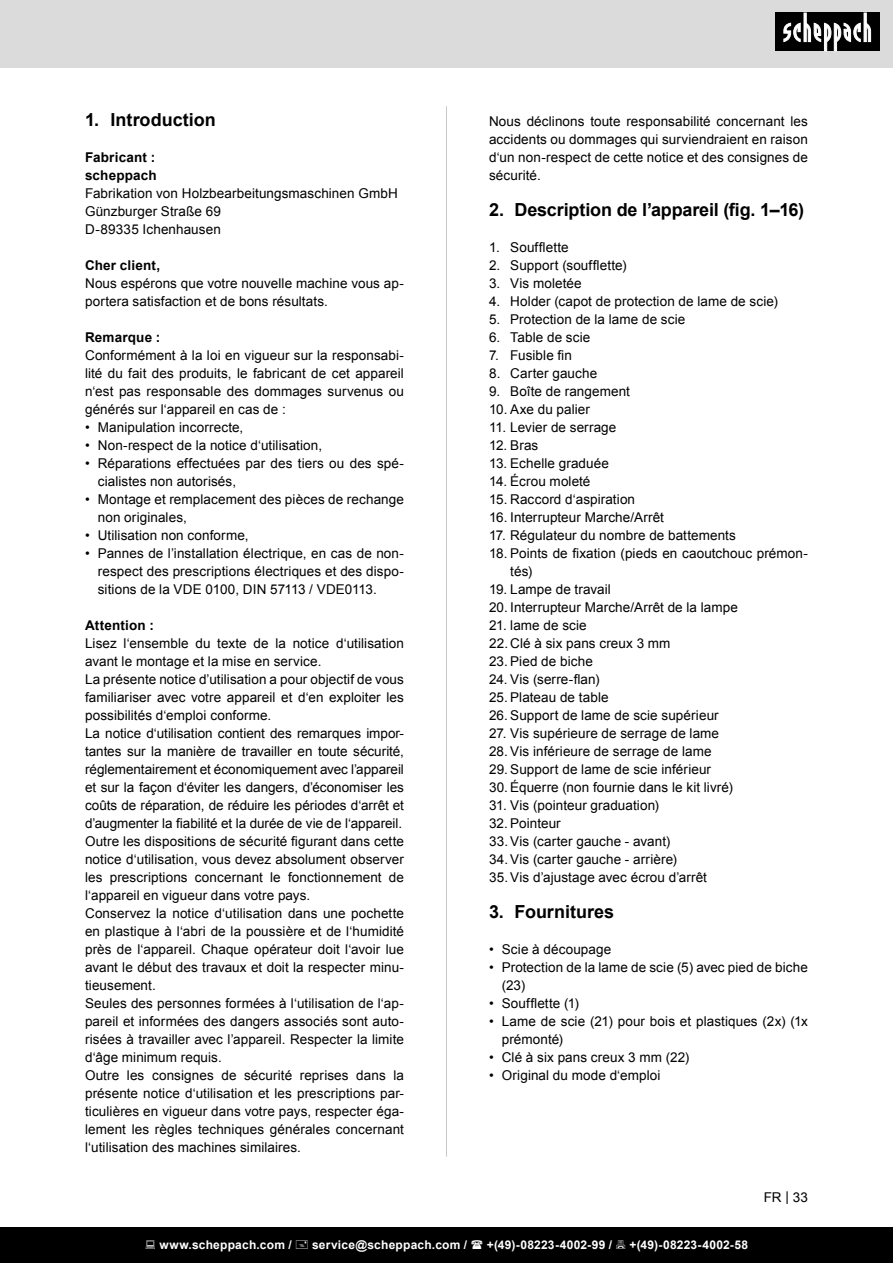
<style>
.page{position:relative;width:893px;height:1263px;background:#fff}
.page>*{position:absolute;margin:0;border:0;box-sizing:border-box;transform-origin:0 0}
.t1{font:700 18px "Arial";color:#000}
.Basiseinstellung{font:13.5px/18px "Arial";letter-spacing:.005em;color:#000;text-align:justify}
.Grundtext_Bold{font:700 13.5px "Arial";letter-spacing:.015em;color:#000}
.t2{font:700 12px "Arial";letter-spacing:.02em;color:#fff}
</style>
<div class="page">
<div style="left:0;top:0;width:893px;height:67px;background:#dbdbdb"></div>
<div style="left:0;top:1227px;width:893px;height:36px;background:#000"></div>
<div style="left:775px;top:13px;width:105px;height:38px;background:#000"></div>
<svg style="left:783px;top:13px;width:88px;height:38px"></svg>
<hr style="left:446px;top:106px;width:1px;height:1051px;background:#c7c7c7">
<p class="t1" style="left:85px;top:108px;width:132px">1. Introduction</p>
<p class="Grundtext_Bold" style="left:85px;top:148px;width:72px">Fabricant :</p>
<p class="Grundtext_Bold" style="left:85px;top:166px;width:73px">scheppach</p>
<p class="Basiseinstellung" style="left:85px;top:184px;width:314px">Fabrikation von Holzbearbeitungsmaschinen GmbH</p>
<p class="Basiseinstellung" style="left:85px;top:202px;width:137px">Günzburger Straße 69</p>
<p class="Basiseinstellung" style="left:85px;top:220px;width:137px">D-89335 Ichenhausen</p>
<p class="Grundtext_Bold" style="left:85px;top:256px;width:77px">Cher client,</p>
<p class="Basiseinstellung" style="left:85px;top:274px;width:320px">Nous espérons que votre nouvelle machine vous ap&shy;portera satisfaction et de bons résultats.</p>
<p class="Grundtext_Bold" style="left:85px;top:328px;width:77px">Remarque :</p>
<p class="Basiseinstellung" style="left:85px;top:346px;width:320px">Conformément à la loi en vigueur sur la responsabi&shy;lité du fait des produits, le fabricant de cet appareil n‘est pas responsable des dommages survenus ou générés sur l‘appareil en cas de :</p>
<p class="Basiseinstellung" style="left:85px;top:418px;width:160px">• Manipulation incorrecte,</p>
<p class="Basiseinstellung" style="left:85px;top:436px;width:239px">• Non-respect de la notice d‘utilisation,</p>
<p class="Basiseinstellung" style="left:98px;top:454px;width:308px;text-indent:-13px">• Réparations effectuées par des tiers ou des spé&shy;cialistes non autorisés,</p>
<p class="Basiseinstellung" style="left:98px;top:490px;width:308px;text-indent:-13px">• Montage et remplacement des pièces de rechange non originales,</p>
<p class="Basiseinstellung" style="left:85px;top:526px;width:165px">• Utilisation non conforme,</p>
<p class="Basiseinstellung" style="left:98px;top:544px;width:308px;text-indent:-13px">• Pannes de l’installation électrique, en cas de non&shy;respect des prescriptions électriques et des dispo&shy;sitions de la VDE 0100, DIN 57113 / VDE0113.</p>
<p class="Grundtext_Bold" style="left:85px;top:616px;width:71px">Attention :</p>
<p class="Basiseinstellung" style="left:85px;top:634px;width:320px">Lisez l‘ensemble du texte de la notice d‘utilisation avant le montage et la mise en service.</p>
<p class="Basiseinstellung" style="left:85px;top:670px;width:320px">La présente notice d’utilisation a pour objectif de vous familiariser avec votre appareil et d‘en exploiter les possibilités d‘emploi conforme.</p>
<p class="Basiseinstellung" style="left:85px;top:724px;width:320px">La notice d‘utilisation contient des remarques impor&shy;tantes sur la manière de travailler en toute sécurité, réglementairement et économiquement avec l’appareil et sur la façon d‘éviter les dangers, d’économiser les coûts de réparation, de réduire les périodes d‘arrêt et d’augmenter la fiabilité et la durée de vie de l‘appareil.</p>
<p class="Basiseinstellung" style="left:85px;top:832px;width:320px">Outre les dispositions de sécurité figurant dans cette notice d‘utilisation, vous devez absolument observer les prescriptions concernant le fonctionnement de l‘appareil en vigueur dans votre pays.</p>
<p class="Basiseinstellung" style="left:85px;top:904px;width:320px">Conservez la notice d‘utilisation dans une pochette en plastique à l‘abri de la poussière et de l‘humidité près de l‘appareil. Chaque opérateur doit l‘avoir lue avant le début des travaux et doit la respecter minu&shy;tieusement.</p>
<p class="Basiseinstellung" style="left:85px;top:994px;width:320px">Seules des personnes formées à l‘utilisation de l‘ap&shy;pareil et informées des dangers associés sont auto&shy;risées à travailler avec l’appareil. Respecter la limite d‘âge minimum requis.</p>
<p class="Basiseinstellung" style="left:85px;top:1066px;width:320px">Outre les consignes de sécurité reprises dans la présente notice d‘utilisation et les prescriptions par&shy;ticulières en vigueur dans votre pays, respecter éga&shy;lement les règles techniques générales concernant l‘utilisation des machines similaires.</p>
<p class="Basiseinstellung" style="left:489px;top:112px;width:320px">Nous déclinons toute responsabilité concernant les accidents ou dommages qui surviendraient en raison d‘un non-respect de cette notice et des consignes de sécurité.</p>
<p class="t1" style="left:489px;top:198px;width:316px">2. Description de l’appareil (fig. 1–16)</p>
<p class="Basiseinstellung" style="left:489px;top:238px;width:81px">1. Soufflette</p>
<p class="Basiseinstellung" style="left:489px;top:256px;width:139px">2. Support (soufflette)</p>
<p class="Basiseinstellung" style="left:489px;top:274px;width:94px">3. Vis moletée</p>
<p class="Basiseinstellung" style="left:489px;top:292px;width:290px">4. Holder (capot de protection de lame de scie)</p>
<p class="Basiseinstellung" style="left:489px;top:310px;width:198px">5. Protection de la lame de scie</p>
<p class="Basiseinstellung" style="left:489px;top:328px;width:103px">6. Table de scie</p>
<p class="Basiseinstellung" style="left:489px;top:346px;width:85px">7. Fusible fin</p>
<p class="Basiseinstellung" style="left:489px;top:364px;width:110px">8. Carter gauche</p>
<p class="Basiseinstellung" style="left:489px;top:382px;width:142px">9. Boîte de rangement</p>
<p class="Basiseinstellung" style="left:489px;top:400px;width:103px">10. Axe du palier</p>
<p class="Basiseinstellung" style="left:489px;top:418px;width:129px">11. Levier de serrage</p>
<p class="Basiseinstellung" style="left:489px;top:436px;width:51px">12. Bras</p>
<p class="Basiseinstellung" style="left:489px;top:454px;width:121px">13. Echelle graduée</p>
<p class="Basiseinstellung" style="left:489px;top:472px;width:103px">14. Écrou moleté</p>
<p class="Basiseinstellung" style="left:489px;top:490px;width:148px">15. Raccord d‘aspiration</p>
<p class="Basiseinstellung" style="left:489px;top:508px;width:176px">16. Interrupteur Marche/Arrêt</p>
<p class="Basiseinstellung" style="left:489px;top:526px;width:248px">17. Régulateur du nombre de battements</p>
<p class="Basiseinstellung" style="left:510px;top:544px;width:299px;text-indent:-21px">18. Points de fixation (pieds en caoutchouc prémon&shy;tés)</p>
<p class="Basiseinstellung" style="left:489px;top:580px;width:123px">19. Lampe de travail</p>
<p class="Basiseinstellung" style="left:489px;top:598px;width:250px">20. Interrupteur Marche/Arrêt de la lampe</p>
<p class="Basiseinstellung" style="left:489px;top:616px;width:99px">21. lame de scie</p>
<p class="Basiseinstellung" style="left:489px;top:634px;width:183px">22. Clé à six pans creux 3 mm</p>
<p class="Basiseinstellung" style="left:489px;top:652px;width:105px">23. Pied de biche</p>
<p class="Basiseinstellung" style="left:489px;top:670px;width:112px">24. Vis (serre-flan)</p>
<p class="Basiseinstellung" style="left:489px;top:688px;width:121px">25. Plateau de table</p>
<p class="Basiseinstellung" style="left:489px;top:706px;width:231px">26. Support de lame de scie supérieur</p>
<p class="Basiseinstellung" style="left:489px;top:724px;width:232px">27. Vis supérieure de serrage de lame</p>
<p class="Basiseinstellung" style="left:489px;top:742px;width:224px">28. Vis inférieure de serrage de lame</p>
<p class="Basiseinstellung" style="left:489px;top:760px;width:224px">29. Support de lame de scie inférieur</p>
<p class="Basiseinstellung" style="left:489px;top:778px;width:245px">30. Équerre (non fournie dans le kit livré)</p>
<p class="Basiseinstellung" style="left:489px;top:796px;width:172px">31. Vis (pointeur graduation)</p>
<p class="Basiseinstellung" style="left:489px;top:814px;width:73px">32. Pointeur</p>
<p class="Basiseinstellung" style="left:489px;top:832px;width:183px">33.Vis (carter gauche - avant)</p>
<p class="Basiseinstellung" style="left:489px;top:850px;width:189px">34.Vis (carter gauche - arrière)</p>
<p class="Basiseinstellung" style="left:489px;top:868px;width:220px">35.Vis d’ajustage avec écrou d’arrêt</p>
<p class="t1" style="left:489px;top:900px;width:127px">3. Fournitures</p>
<p class="Basiseinstellung" style="left:489px;top:940px;width:124px">• Scie à découpage</p>
<p class="Basiseinstellung" style="left:502px;top:958px;width:308px;text-indent:-13px">• Protection de la lame de scie (5) avec pied de biche (23)</p>
<p class="Basiseinstellung" style="left:489px;top:994px;width:91px">• Soufflette (1)</p>
<p class="Basiseinstellung" style="left:502px;top:1012px;width:308px;text-indent:-13px">• Lame de scie (21) pour bois et plastiques (2x) (1x prémonté)</p>
<p class="Basiseinstellung" style="left:489px;top:1048px;width:202px">• Clé à six pans creux 3 mm (22)</p>
<p class="Basiseinstellung" style="left:489px;top:1066px;width:173px">• Original du mode d‘emploi</p>
<p class="Basiseinstellung" style="left:764px;top:1188px;width:46px">FR | 33</p>
<p class="t2" style="left:159px;top:1236px;width:134px">www.scheppach.com /</p>
<p class="t2" style="left:312px;top:1236px;width:157px">service@scheppach.com /</p>
<p class="t2" style="left:487px;top:1236px;width:127px">+(49)-08223-4002-99 /</p>
<p class="t2" style="left:629px;top:1236px;width:120px">+(49)-08223-4002-58</p>
</div>
